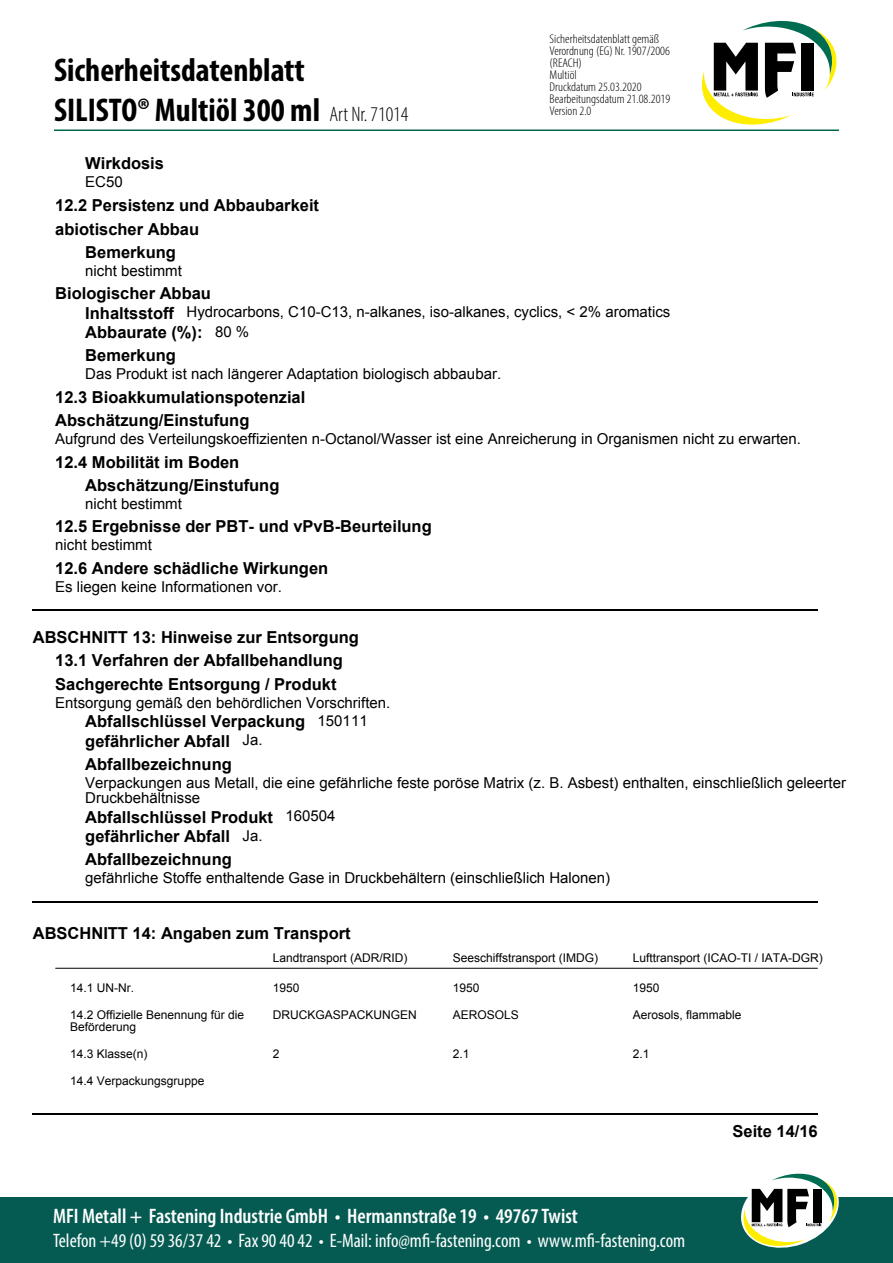
<style>
.page{position:relative;width:893px;height:1263px;background:#fff}
.page>*{position:absolute;margin:0;border:0;box-sizing:border-box;transform-origin:0 0}
.t1{font:700 condensed 33px/39.6px "Myriad Pro";color:#000}
.t2{font:600 condensed 21px "Myriad Pro";color:#fff}
.t3{font:condensed 19.5px "Myriad Pro";color:#fff}
.t4{font:700 16.5px/23.7px "Arial";color:#000}
.t5{font:15px/15px "Arial";color:#000}
.t6{font:300 condensed 12.75px/12px "Myriad Pro";color:#000;scale:1.06 1}
.t7{font:12px/12px "Arial";color:#000}
.s1{font-weight:300;font-size:21px}
.s2{font-weight:700;font-size:16.5px}
.s3{font-weight:400;font-size:15px}
</style>
<div class="page">
<hr style="left:54px;top:129px;width:785px;height:2px;background:#00664b">
<svg style="left:702px;top:20px;width:135px;height:105px"></svg>
<div style="left:0;top:1197px;width:893px;height:66px;background:#055b52"></div>
<svg style="left:741px;top:1173px;width:98px;height:75px"></svg>
<hr style="left:33px;top:610px;width:785px;height:1px;background:#000">
<hr style="left:33px;top:901px;width:785px;height:2px;background:#000">
<hr style="left:55px;top:968px;width:763px;height:1px;background:#000">
<hr style="left:33px;top:1113px;width:785px;height:2px;background:#000">
<h1 class="t1" style="left:54px;top:50px;width:356px">Sicherheitsdatenblatt<br>SILISTO® Multiöl 300 ml <span class="s1">Art Nr. 71014</span></h1>
<p class="t6" style="left:550px;top:33px;width:115px">Sicherheitsdatenblatt gemäß<br>Verordnung (EG) Nr. 1907/2006 (REACH)<br>Multiöl<br>Druckdatum 25.03.2020<br>Bearbeitungsdatum 21.08.2019<br>Version 2.0</p>
<p class="t4" style="left:85px;top:152px;width:80px">Wirkdosis</p>
<p class="t5" style="left:85px;top:175px;width:39px">EC50</p>
<p class="t4" style="left:55px;top:194px;width:265px">12.2 Persistenz und Abbaubarkeit</p>
<p class="t4" style="left:55px;top:217px;width:145px">abiotischer Abbau</p>
<p class="t4" style="left:85px;top:240px;width:92px">Bemerkung</p>
<p class="t5" style="left:85px;top:263px;width:98px">nicht bestimmt</p>
<p class="t4" style="left:55px;top:282px;width:157px">Biologischer Abbau</p>
<p class="t5" style="left:85px;top:304px;width:586px"><span class="s2">Inhaltsstoff</span> Hydrocarbons, C10-C13, n-alkanes, iso-alkanes, cyclics, &lt; 2% aromatics</p>
<p class="t4" style="left:85px;top:321px;width:165px;line-height:23.2px">Abbaurate (%): <span class="s3">80 %<br></span>Bemerkung</p>
<p class="t5" style="left:85px;top:367px;width:417px">Das Produkt ist nach längerer Adaptation biologisch abbaubar.</p>
<p class="t4" style="left:55px;top:385px;width:252px">12.3 Bioakkumulationspotenzial<br>Abschätzung/Einstufung</p>
<p class="t5" style="left:55px;top:431px;width:747px">Aufgrund des Verteilungskoeffizienten n-Octanol/Wasser ist eine Anreicherung in Organismen nicht zu erwarten.</p>
<p class="t4" style="left:85px;top:451px;width:196px;line-height:23.2px;text-indent:-30px">12.4 Mobilität im Boden<br>Abschätzung/Einstufung</p>
<p class="t5" style="left:85px;top:496px;width:98px">nicht bestimmt</p>
<p class="t4" style="left:55px;top:515px;width:378px">12.5 Ergebnisse der PBT- und vPvB-Beurteilung</p>
<p class="t5" style="left:55px;top:538px;width:98px">nicht bestimmt</p>
<p class="t4" style="left:55px;top:556px;width:274px">12.6 Andere schädliche Wirkungen</p>
<p class="t5" style="left:55px;top:579px;width:228px">Es liegen keine Informationen vor.</p>
<p class="t4" style="left:33px;top:625px;width:328px;text-align:center">ABSCHNITT 13: Hinweise zur Entsorgung<br>13.1 Verfahren der Abfallbehandlung<br>Sachgerechte Entsorgung / Produkt</p>
<p class="t5" style="left:55px;top:695px;width:337px">Entsorgung gemäß den behördlichen Vorschriften.</p>
<p class="t4" style="left:85px;top:712px;width:284px;line-height:19.5px">Abfallschlüssel Verpackung <span class="s3">150111 </span>gefährlicher Abfall <span class="s3">Ja.</span></p>
<p class="t4" style="left:85px;top:753px;width:148px">Abfallbezeichnung</p>
<p class="t5" style="left:85px;top:775px;width:762px">Verpackungen aus Metall, die eine gefährliche feste poröse Matrix (z. B. Asbest) enthalten, einschließlich geleerter<br>Druckbehältnisse</p>
<p class="t4" style="left:85px;top:807px;width:252px;line-height:19.5px">Abfallschlüssel Produkt <span class="s3">160504 </span>gefährlicher Abfall <span class="s3">Ja.</span></p>
<p class="t4" style="left:85px;top:848px;width:148px">Abfallbezeichnung</p>
<p class="t5" style="left:85px;top:871px;width:526px">gefährliche Stoffe enthaltende Gase in Druckbehältern (einschließlich Halonen)</p>
<p class="t4" style="left:33px;top:921px;width:319px">ABSCHNITT 14: Angaben zum Transport</p>
<p class="t7" style="left:273px;top:952px;width:136px">Landtransport (ADR/RID)</p>
<p class="t7" style="left:453px;top:952px;width:147px">Seeschiffstransport (IMDG)</p>
<p class="t7" style="left:633px;top:952px;width:191px">Lufttransport (ICAO-TI / IATA-DGR)</p>
<p class="t7" style="left:70px;top:982px;width:65px">14.1 UN-Nr.</p>
<p class="t7" style="left:273px;top:982px;width:28px">1950</p>
<p class="t7" style="left:453px;top:982px;width:28px">1950</p>
<p class="t7" style="left:633px;top:982px;width:28px">1950</p>
<p class="t7" style="left:70px;top:1009px;width:175px">14.2 Offizielle Benennung für die<br>Beförderung</p>
<p class="t7" style="left:273px;top:1009px;width:145px">DRUCKGASPACKUNGEN</p>
<p class="t7" style="left:453px;top:1009px;width:67px">AEROSOLS</p>
<p class="t7" style="left:633px;top:1009px;width:110px">Aerosols, flammable</p>
<p class="t7" style="left:70px;top:1048px;width:79px">14.3 Klasse(n)</p>
<p class="t7" style="left:273px;top:1048px;width:8px">2</p>
<p class="t7" style="left:453px;top:1048px;width:18px">2.1</p>
<p class="t7" style="left:633px;top:1048px;width:18px">2.1</p>
<p class="t7" style="left:70px;top:1075px;width:136px">14.4 Verpackungsgruppe</p>
<p class="t4" style="left:733px;top:1120px;width:87px">Seite 14/16</p>
<p class="t2" style="left:53px;top:1203px;width:526px">MFI Metall + Fastening Industrie GmbH • Hermannstraße 19 • 49767 Twist</p>
<p class="t3" style="left:53px;top:1228px;width:634px">Telefon +49 (0) 59 36/37 42 • Fax 90 40 42 • E-Mail: info@mfi-fastening.com • www.mfi-fastening.com</p>
</div>
